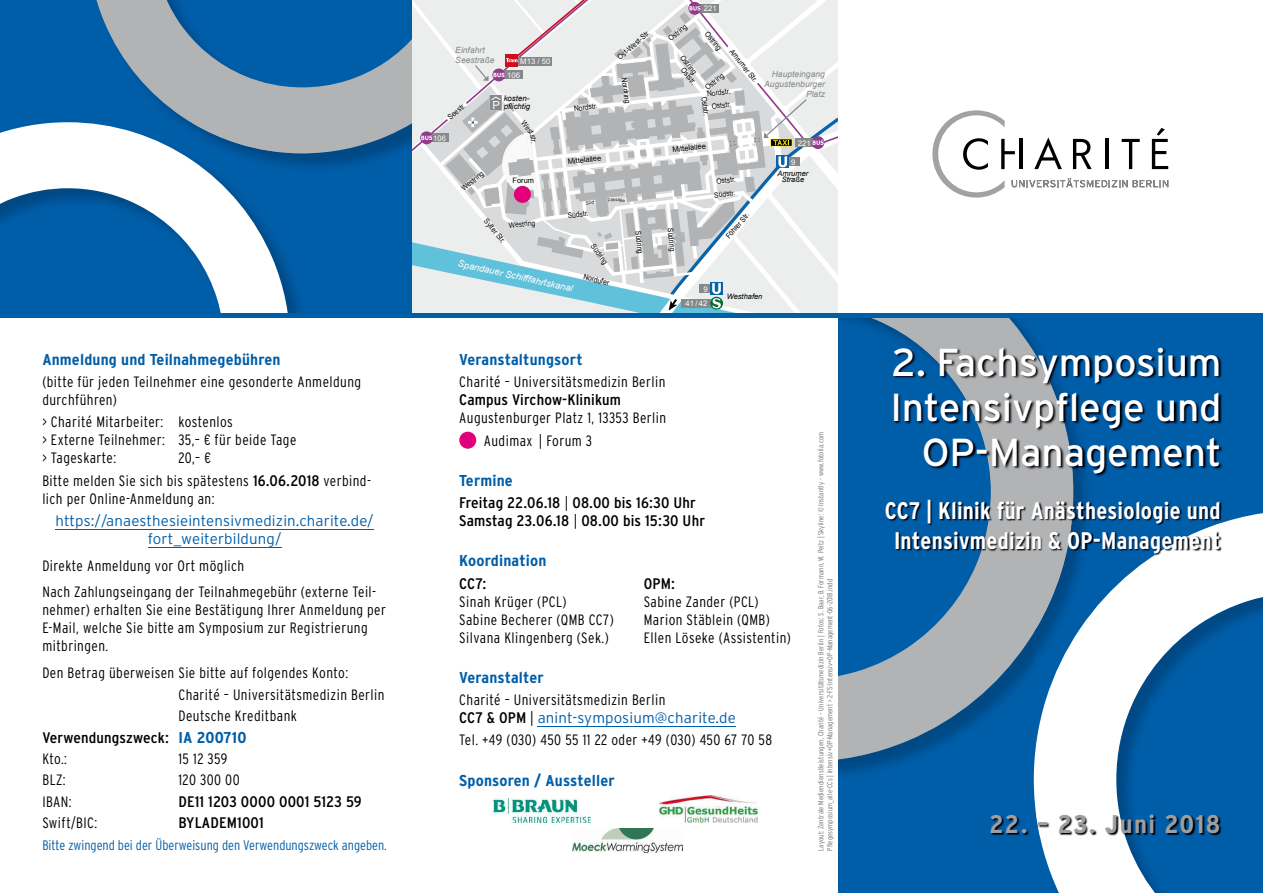
<style>
.page{position:relative;width:1263px;height:893px;background:#fff}
.page>*{position:absolute;margin:0;border:0;box-sizing:border-box;transform-origin:0 0}
.t1{font:39px/45px "Interstate";color:#fff;text-align:right}
.t2{font:700 condensed 25.5px "Interstate";letter-spacing:.05em;color:#9c9e9f;scale:1.1 1}
.t3{font:700 condensed 24px/30px "Interstate";letter-spacing:.01em;color:#fff;text-align:center}
.t4{font:700 condensed 15.75px "Interstate";letter-spacing:.01em;color:#005ea8;scale:1.1 1}
.t5{font:condensed 15.3px/18px "Interstate";letter-spacing:.01em;color:#000;scale:1.1 1}
.t6{font:300 condensed 15px/18px "Interstate";letter-spacing:.03em;color:#000}
.t7{font:300 15px/18px "Interstate";letter-spacing:.01em;color:#005ea8;text-align:center}
.t8{font:300 condensed 13.8px "Interstate";color:#005ea8}
.t9{font:11.1px "Arial";color:#fff}
.t10{font:italic 9.3px "Arial";color:#fff}
.t11{font:italic 8.55px/9.9px "Arial";color:#87888a}
.t12{font:italic 7.8px/7.4px "Arial";color:#000}
.t13{font:7.65px "Arial";color:#fcfdfd}
.t14{font:7.65px "Arial";color:#fff}
.t15{font:300 condensed 7.5px/9px "Interstate";letter-spacing:.01em;color:#707172}
.t16{font:7.5px "Arial";color:#000;scale:.9 1}
.t17{font:7.5px "Arial";color:#000}
.t18{font:italic 7.5px/6.6px "Arial";color:#000;text-align:center}
.t19{font:4.65px "Arial";color:#000}
.s1{font-weight:400;font-size:15.3px}
.s2{font-weight:700;font-size:15.75px;color:#005ea8}
.s3{font-weight:300;font-size:15px}
.s4{font-stretch:normal;color:#005ea8}
</style>
<div class="page">
<div style="left:838px;top:316px;width:425px;height:577px;background:#005ea8"></div>
<img style="left:838px;top:477px;width:249px;height:305px">
<svg style="left:838px;top:318px;width:235px;height:444px"></svg>
<div style="left:0;top:0;width:838px;height:315px;background:#005ea8"></div>
<img style="left:311px;top:153px;width:78px;height:14px">
<svg style="left:96px;top:0;width:316px;height:153px"></svg>
<img style="left:290px;top:153px;width:21px;height:14px">
<img style="left:290px;top:123px;width:21px;height:30px">
<svg style="left:0;top:122px;width:290px;height:191px"></svg>
<svg style="left:932px;top:110px;width:236px;height:88px"></svg>
<svg style="left:1034px;top:510px;width:229px;height:383px"></svg>
<div style="left:0;top:313px;width:1263px;height:5px;background:#005ea8"></div>
<img style="left:1073px;top:347px;width:150px;height:130px">
<img style="left:894px;top:347px;width:28px;height:130px">
<img style="left:922px;top:347px;width:151px;height:130px">
<img style="left:991px;top:815px;width:230px;height:21px">
<img style="left:1036px;top:815px;width:89px;height:21px">
<img style="left:1073px;top:500px;width:148px;height:10px">
<img style="left:886px;top:500px;width:94px;height:56px">
<img style="left:980px;top:500px;width:93px;height:56px">
<img style="left:1073px;top:510px;width:148px;height:46px">
<img style="left:1035px;top:510px;width:38px;height:46px">
<img style="left:1153px;top:523px;width:68px;height:33px">
<hr style="left:55px;top:529px;width:319px;height:1px;background:#005ea8">
<hr style="left:148px;top:547px;width:133px;height:1px;background:#005ea8">
<hr style="left:538px;top:726px;width:198px;height:1px;background:#005ea8">
<div style="left:459px;top:432px;width:17px;height:17px;background:#e2007a;border-radius:50%"></div>
<img style="left:493px;top:798px;width:98px;height:24px">
<img style="left:659px;top:795px;width:98px;height:28px">
<img style="left:572px;top:829px;width:110px;height:24px">
<svg style="left:412px;top:0;width:426px;height:313px;background:#d8dcdf"></svg>
<p class="t4" style="left:42px;top:351px;width:218px">Anmeldung und Teilnahmegebühren</p>
<p class="t6" style="left:42px;top:373px;width:320px">(bitte für jeden Teilnehmer eine gesonderte Anmeldung durchführen)</p>
<p class="t6" style="left:42px;top:413px;width:256px">&gt; Charité Mitarbeiter: kostenlos<br>&gt; Externe Teilnehmer: 35,– € für beide Tage &gt; Tageskarte:</p>
<p class="t6" style="left:42px;top:447px;width:330px;line-height:22.2px;text-indent:136px">20,– €<br>Bitte melden Sie sich bis spätestens <span class="s1">16.06.2018</span> verbind-</p>
<p class="t6" style="left:42px;top:489px;width:174px">lich per Online-Anmeldung an:</p>
<p class="t7" style="left:55px;top:512px;width:320px">https://anaesthesieintensivmedizin.charite.de/ fort_weiterbildung/</p>
<p class="t6" style="left:42px;top:552px;width:335px;line-height:26.5px">Direkte Anmeldung vor Ort möglich<br>Nach Zahlungseingang der Teilnahmegebühr (externe Teil-</p>
<p class="t6" style="left:42px;top:601px;width:345px">nehmer) erhalten Sie eine Bestätigung Ihrer Anmeldung per<br>E-Mail, welche Sie bitte am Symposium zur Registrierung mitbringen.</p>
<p class="t6" style="left:178px;top:661px;width:208px;line-height:21.8px;text-indent:-136px">Den Betrag überweisen Sie bitte auf folgendes Konto:<br>Charité – Universitätsmedizin Berlin<br>Deutsche Kreditbank</p>
<p class="t5" style="left:42px;top:728px;width:187px">Verwendungszweck: <span class="s2">IA 200710</span></p>
<p class="t6" style="left:42px;top:750px;width:26px">Kto.:</p>
<p class="t6" style="left:178px;top:750px;width:51px">15 12 359</p>
<p class="t6" style="left:42px;top:771px;width:25px">BLZ:</p>
<p class="t6" style="left:178px;top:771px;width:63px">120 300 00</p>
<p class="t6" style="left:42px;top:792px;width:31px">IBAN:</p>
<p class="t5" style="left:178px;top:792px;width:168px">DE11 1203 0000 0001 5123 59</p>
<p class="t6" style="left:42px;top:814px;width:56px">Swift/BIC:</p>
<p class="t5" style="left:178px;top:814px;width:79px">BYLADEM1001</p>
<p class="t8" style="left:42px;top:838px;width:346px">Bitte zwingend bei der Überweisung den Verwendungszweck angeben.</p>
<p class="t13" style="left:704px;top:3px;width:14px">221</p>
<p class="t11" style="left:455px;top:46px;width:41px">Einfahrt<br>Seestraße</p>
<p class="t14" style="left:520px;top:56px;width:32px">M13 / 50</p>
<p class="t13" style="left:507px;top:70px;width:14px">106</p>
<p class="t16" style="left:445px;top:114px;width:25px;rotate:-41deg">Seestr.</p>
<p class="t12" style="left:504px;top:95px;width:28px">kosten&shy;pflichtig</p>
<p class="t9" style="left:492px;top:97px;width:9px">P</p>
<p class="t16" style="left:573px;top:104px;width:28px;rotate:-7deg">Nordstr.</p>
<p class="t16" style="left:615px;top:54px;width:46px;rotate:-41deg">Ost-West-Str.</p>
<p class="t16" style="left:629px;top:77px;width:30px;rotate:82deg">Nordring</p>
<p class="t16" style="left:666px;top:35px;width:26px;rotate:-39deg">Ostring</p>
<p class="t16" style="left:710px;top:29px;width:26px;rotate:51deg">Ostring</p>
<p class="t16" style="left:735px;top:47px;width:46px;rotate:51deg">Amrumer Str.</p>
<p class="t16" style="left:686px;top:53px;width:26px;rotate:51deg">Ostring</p>
<p class="t16" style="left:686px;top:65px;width:23px;rotate:51deg">Oststr.</p>
<p class="t11" style="left:764px;top:70px;width:62px;text-align:right">Haupteingang<br>Augustenburger<br>Platz</p>
<p class="t16" style="left:703px;top:84px;width:26px;rotate:-39deg">Ostring</p>
<p class="t16" style="left:706px;top:89px;width:28px;rotate:-7deg">Nordstr.</p>
<p class="t16" style="left:709px;top:96px;width:23px;rotate:83deg">Oststr.</p>
<p class="t16" style="left:711px;top:101px;width:23px;rotate:-7deg">Oststr.</p>
<p class="t13" style="left:433px;top:133px;width:14px">106</p>
<p class="t16" style="left:537px;top:134px;width:11px;rotate:80deg">str.</p>
<p class="t17" style="left:672px;top:145px;width:35px;rotate:-7deg">Mittelallee</p>
<p class="t13" style="left:798px;top:138px;width:14px">221</p>
<p class="t17" style="left:567px;top:157px;width:35px;rotate:-7deg">Mittelallee</p>
<p class="t13" style="left:791px;top:157px;width:6px">9</p>
<p class="t16" style="left:459px;top:185px;width:31px;rotate:-39deg">Westring</p>
<p class="t17" style="left:512px;top:176px;width:23px">Forum</p>
<p class="t19" style="left:585px;top:200px;width:11px;rotate:-9deg">Süd-</p>
<p class="t19" style="left:611px;top:196px;width:16px;rotate:4deg">assage</p>
<p class="t16" style="left:716px;top:176px;width:23px;rotate:-7deg">Oststr.</p>
<p class="t16" style="left:714px;top:190px;width:25px;rotate:-7deg">Südstr.</p>
<p class="t18" style="left:778px;top:170px;width:32px">Amrumer<br>Straße</p>
<p class="t16" style="left:567px;top:211px;width:25px;rotate:-7deg">Südstr.</p>
<p class="t16" style="left:489px;top:216px;width:34px;rotate:50deg">Sylter Str.</p>
<p class="t16" style="left:508px;top:221px;width:31px;rotate:-7deg">Westring</p>
<p class="t16" style="left:597px;top:241px;width:27px;rotate:54deg">Südring</p>
<p class="t10" style="left:460px;top:257px;width:119px;rotate:13deg">Spandauer Schifffahrtskanal</p>
<p class="t16" style="left:585px;top:272px;width:31px;rotate:13deg">Nordufer</p>
<p class="t16" style="left:643px;top:230px;width:27px;rotate:84deg">Südring</p>
<p class="t16" style="left:675px;top:227px;width:27px;rotate:84deg">Südring</p>
<p class="t13" style="left:703px;top:284px;width:6px">9</p>
<p class="t13" style="left:685px;top:298px;width:24px">41/42</p>
<p class="t16" style="left:724px;top:234px;width:37px;rotate:-50deg">Föhrer Str.</p>
<p class="t18" style="left:727px;top:293px;width:37px">Westhafen</p>
<p class="t4" style="left:459px;top:351px;width:114px">Veranstaltungsort</p>
<p class="t6" style="left:459px;top:373px;width:208px">Charité – Universitätsmedizin Berlin</p>
<p class="t5" style="left:459px;top:391px;width:148px">Campus Virchow-Klinikum</p>
<p class="t6" style="left:484px;top:407px;width:184px;line-height:22.2px;text-indent:-25px">Augustenburger Platz 1, 13353 Berlin<br>Audimax | Forum 3</p>
<p class="t4" style="left:459px;top:471px;width:50px">Termine</p>
<p class="t5" style="left:459px;top:493px;width:225px">Freitag 22.06.18 <span class="s3">|</span> 08.00 bis 16:30 Uhr<br>Samstag 23.06.18 <span class="s3">|</span> 08.00 bis 15:30 Uhr</p>
<p class="t4" style="left:459px;top:552px;width:81px">Koordination</p>
<p class="t5" style="left:459px;top:574px;width:26px">CC7:</p>
<p class="t5" style="left:644px;top:574px;width:30px">OPM:</p>
<p class="t6" style="left:459px;top:592px;width:109px">Sinah Krüger (PCL)</p>
<p class="t6" style="left:644px;top:592px;width:116px">Sabine Zander (PCL)</p>
<p class="t6" style="left:459px;top:610px;width:156px">Sabine Becherer (QMB CC7)</p>
<p class="t6" style="left:644px;top:610px;width:128px">Marion Stäblein (QMB)</p>
<p class="t6" style="left:459px;top:628px;width:151px">Silvana Klingenberg (Sek.)</p>
<p class="t6" style="left:644px;top:628px;width:148px">Ellen Löseke (Assistentin)</p>
<p class="t4" style="left:459px;top:668px;width:78px">Veranstalter</p>
<p class="t6" style="left:459px;top:691px;width:278px">Charité – Universitätsmedizin Berlin<br><span class="s1">CC7 &amp; OPM</span> | <span class="s4">anint-symposium@charite.de</span></p>
<p class="t6" style="left:459px;top:731px;width:314px">Tel. +49 (030) 450 55 11 22 oder +49 (030) 450 67 70 58</p>
<p class="t4" style="left:459px;top:771px;width:143px">Sponsoren / Aussteller</p>
<p class="t15" style="left:816px;top:851px;width:420px;rotate:-90deg">Layout: Zentrale Mediendienstleistungen, Charité – Universitätsmedizin Berlin | Fotos: S. Baar, B. Formann, W. Peitz | Skyline: © Instantly - www.fotolia.com<br>Pflegesymposium_alle-CCs | Intensiv+OP-Management &gt; 2-FS-Intensiv+OP-Management-06-2018.indd</p>
<h1 class="t1" style="left:890px;top:339px;width:333px">2. Fachsymposium<br>Intensivpflege und<br>OP-Management</h1>
<h3 class="t3" style="left:885px;top:495px;width:337px">CC7 | Klinik für Anästhesiologie und<br>Intensivmedizin &amp; OP-Management</h3>
<h2 class="t2" style="left:990px;top:809px;width:211px">22. – 23. Juni 2018</h2>
</div>
